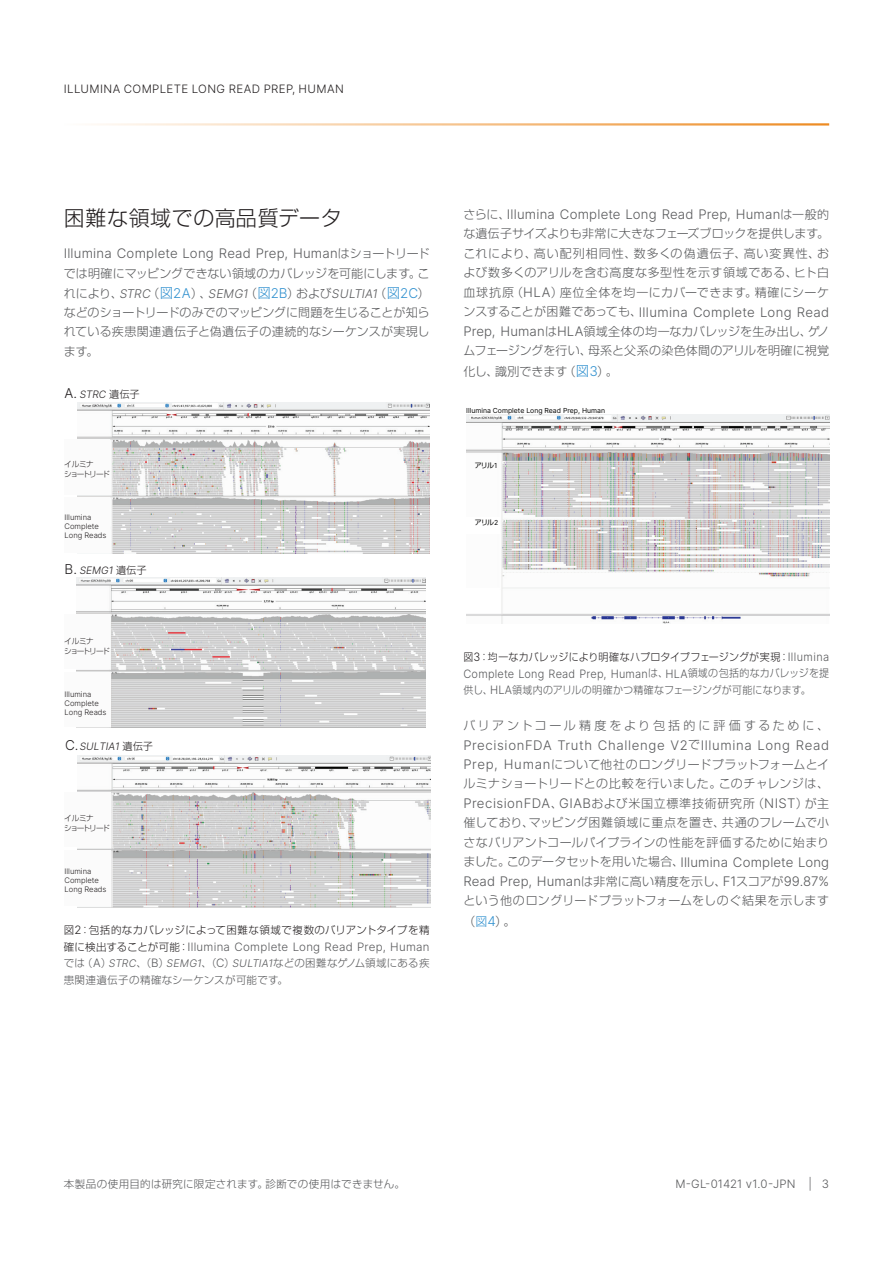
<style>
.page{position:relative;width:893px;height:1263px;background:#fff}
.page>*{position:absolute;margin:0;border:0;box-sizing:border-box;transform-origin:0 0}
.t1{font:300 21px "Shin Go Pro";letter-spacing:.025em;color:#231f20}
.t2{font:300 13.5px "Inter";color:#231f20}
.t3{font:300 13.2px/19.5px "Inter";letter-spacing:.02em;color:#57585a}
.t4{font:300 13.2px "Inter";letter-spacing:.05em;color:#57585a}
.t5{font:300 12px/19.5px "Shin Go Pro";letter-spacing:.025em;color:#57585a;text-align:justify}
.t6{font:italic 300 12px "Inter";color:#57585a}
.t7{font:300 12px "Shin Go Pro";letter-spacing:.005em;color:#57585a}
.t8{font:300 12px "Shin Go Pro";letter-spacing:.23em;color:#57585a}
.t9{font:300 11.55px "Inter";letter-spacing:.02em;color:#57585a}
.t10{font:300 11.55px "Inter";letter-spacing:.02em;color:#57585a;scale:.95 1}
.t11{font:300 11.55px "Inter";letter-spacing:.035em;color:#231f20}
.t12{font:300 10.5px/16.5px "Shin Go Pro";letter-spacing:.025em;color:#57585a}
.t13{font:300 10.5px "Shin Go Pro";letter-spacing:.02em;color:#231f20;scale:.95 1}
.t14{font:300 10.5px "Shin Go Pro";letter-spacing:.025em;color:#57585a;scale:.95 1}
.t15{font:300 10.5px "Shin Go Pro";letter-spacing:.02em;color:#231f20}
.t16{font:italic 300 10.2px "Inter";color:#231f20}
.t17{font:300 7.65px/9.1px "Inter";color:#231f20}
.t18{font:300 7.65px/10.2px "Shin Go Pro";letter-spacing:-.145em;color:#231f20}
.t19{font:6.9px "Inter";color:#050504}
.t20{font:6.9px "Shin Go Pro";letter-spacing:-.1em;color:#050504}
.s1{font-family:"Shin Go Pro";font-size:12px}
.s2{font-family:"Shin Go Pro";font-style:normal}
.s3{font-family:"Shin Go Pro";font-style:normal;font-size:13.5px;color:#3191cf}
.s4{font-style:normal;font-size:13.5px;color:#3191cf}
.s5{font-family:"Inter";font-size:11.55px}
.s6{font-family:"Shin Go Pro";font-size:10.5px;color:#231f20}
.s7{font-family:"Inter";font-style:italic}
.s8{font-family:"Inter";font-size:13.2px}
.s9{font-size:13.5px;color:#3191cf}
.s10{font-family:"Inter";font-size:13.5px;color:#3191cf}
.s11{font-family:"Inter"}
.s12{font-family:"Inter";font-size:11.55px;color:#57585a}
.s13{font-family:"Shin Go Pro";font-size:10.5px}
.s14{color:#3191cf}
</style>
<div class="page">
<hr style="left:64px;top:123px;width:765px;height:3px;background:#ed8b22">
<img style="left:77px;top:578px;width:348px;height:150px">
<img style="left:78px;top:755px;width:352px;height:152px">
<img style="left:77px;top:402px;width:352px;height:151px">
<div style="left:65px;top:614px;width:45px;height:55px;background:#fbfbfb"></div>
<div style="left:65px;top:672px;width:46px;height:54px;background:#fbfbfb"></div>
<div style="left:65px;top:792px;width:46px;height:55px;background:#fbfbfb"></div>
<div style="left:64px;top:850px;width:46px;height:55px;background:#fbfbfb"></div>
<div style="left:65px;top:439px;width:45px;height:56px;background:#fbfbfb"></div>
<div style="left:65px;top:497px;width:45px;height:56px;background:#fbfbfb"></div>
<img style="left:466px;top:414px;width:363px;height:210px">
<div style="left:466px;top:517px;width:34px;height:16px;background:#fff"></div>
<p class="t11" style="left:64px;top:81px;width:282px">ILLUMINA COMPLETE LONG READ PREP, HUMAN</p>
<h1 class="t1" style="left:64px;top:200px;width:279px">困難な領域での高品質データ</h1>
<p class="t3" style="left:64px;top:244px;width:367px">Illumina Complete Long Read Prep, Human<span class="s1">はショートリード</span></p>
<p class="t7" style="left:64px;top:263px;width:367px">では明確にマッピングできない領域のカバレッジを可能にします。こ</p>
<p class="t6" style="left:64px;top:285px;width:367px"><span class="s2">れにより、</span>STRC<span class="s2">（</span><span class="s3">図</span><span class="s4">2A</span><span class="s2">）、</span>SEMG1<span class="s2">（</span><span class="s3">図</span><span class="s4">2B</span><span class="s2">）および</span>SULTIA1<span class="s2">（</span><span class="s3">図</span><span class="s4">2C</span><span class="s2">）</span></p>
<p class="t5" style="left:64px;top:301px;width:367px">などのショートリードのみでのマッピングに問題を生じることが知られている疾患関連遺伝子と偽遺伝子の連続的なシーケンスが実現します。</p>
<p class="t16" style="left:80px;top:387px;width:62px">STRC <span class="s2">遺伝子</span></p>
<p class="t2" style="left:65px;top:383px;width:14px">A.</p>
<p class="t18" style="left:64px;top:458px;width:47px">イルミナ<br>ショートリード</p>
<p class="t17" style="left:65px;top:512px;width:44px">Illumina<br>Complete<br>Long Reads</p>
<p class="t2" style="left:65px;top:559px;width:14px">B.</p>
<p class="t16" style="left:80px;top:563px;width:68px">SEMG1 <span class="s2">遺伝子</span></p>
<p class="t18" style="left:64px;top:635px;width:47px">イルミナ<br>ショートリード</p>
<p class="t17" style="left:65px;top:689px;width:44px">Illumina<br>Complete<br>Long Reads</p>
<p class="t2" style="left:65px;top:735px;width:15px">C.</p>
<p class="t16" style="left:80px;top:739px;width:75px">SULTIA1 <span class="s2">遺伝子</span></p>
<p class="t18" style="left:64px;top:812px;width:47px">イルミナ<br>ショートリード</p>
<p class="t17" style="left:65px;top:866px;width:44px">Illumina<br>Complete<br>Long Reads</p>
<p class="t15" style="left:64px;top:921px;width:367px">図<span class="s5">2</span>：包括的なカバレッジによって困難な領域で複数のバリアントタイプを精</p>
<p class="t9" style="left:64px;top:938px;width:367px"><span class="s6">確に検出することが可能：</span>Illumina Complete Long Read Prep, Human</p>
<p class="t12" style="left:64px;top:953px;width:367px">では（<span class="s5">A</span>）<span class="s7">STRC</span>、（<span class="s5">B</span>）<span class="s7">SEMG1</span>、（<span class="s5">C</span>）<span class="s7">SULTIA1</span>などの困難なゲノム領域にある疾患関連遺伝子の精確なシーケンスが可能です。</p>
<p class="t3" style="left:463px;top:205px;width:367px"><span class="s1">さらに、</span>Illumina Complete Long Read Prep, Human<span class="s1">は一般的</span></p>
<p class="t5" style="left:463px;top:223px;width:367px">な遺伝子サイズよりも非常に大きなフェーズブロックを提供します。これにより、高い配列相同性、数多くの偽遺伝子、高い変異性、および数多くのアリルを含む高度な多型性を示す領域である、ヒト白血球抗原（<span class="s8">HLA</span>）座位全体を均一にカバーできます。精確にシーケ</p>
<p class="t3" style="left:463px;top:302px;width:367px"><span class="s1">ンスすることが困難であっても、</span>Illumina Complete Long Read</p>
<p class="t5" style="left:463px;top:320px;width:367px"><span class="s8">Prep, Human</span>は<span class="s8">HLA</span>領域全体の均一なカバレッジを生み出し、ゲノムフェージングを行い、母系と父系の染色体間のアリルを明確に視覚化し、識別できます（<span class="s9">図</span><span class="s10">3</span>）。</p>
<p class="t19" style="left:466px;top:405px;width:140px">Illumina Complete Long Read Prep, Human</p>
<p class="t20" style="left:475px;top:460px;width:24px">アリル<span class="s11">1</span></p>
<p class="t20" style="left:475px;top:517px;width:25px">アリル<span class="s11">2</span></p>
<p class="t13" style="left:463px;top:648px;width:387px">図<span class="s5">3</span>：均一なカバレッジにより明確なハプロタイプフェージングが実現：<span class="s12">Illumina</span></p>
<p class="t10" style="left:463px;top:665px;width:387px">Complete Long Read Prep, Human<span class="s13">は、</span>HLA<span class="s13">領域の包括的なカバレッジを提</span></p>
<p class="t14" style="left:463px;top:681px;width:367px">供し、<span class="s5">HLA</span>領域内のアリルの明確かつ精確なフェージングが可能になります。</p>
<p class="t8" style="left:463px;top:715px;width:367px">バリアントコール精度をより包括的に評価するために、</p>
<p class="t4" style="left:463px;top:735px;width:367px">PrecisionFDA Truth Challenge V2<span class="s1">で</span>Illumina Long Read</p>
<p class="t5" style="left:463px;top:753px;width:367px"><span class="s8">Prep, Human</span>について他社のロングリードプラットフォームとイルミナショートリードとの比較を行いました。このチャレンジは、</p>
<p class="t3" style="left:463px;top:793px;width:367px">PrecisionFDA<span class="s1">、</span>GIAB<span class="s1">および米国立標準技術研究所（</span>NIST<span class="s1">）が主</span></p>
<p class="t5" style="left:463px;top:811px;width:367px">催しており、マッピング困難領域に重点を置き、共通のフレームで小さなバリアントコールパイプラインの性能を評価するために始まり</p>
<p class="t3" style="left:463px;top:852px;width:367px"><span class="s1">ました。このデータセットを用いた場合、</span>Illumina Complete Long<br>Read Prep, Human<span class="s1">は非常に高い精度を示し、</span>F1<span class="s1">スコアが</span>99.87%</p>
<p class="t5" style="left:463px;top:889px;width:367px;line-height:20.2px">という他のロングリードプラットフォームをしのぐ結果を示します（<span class="s14">図</span><span class="s10">4</span>）。</p>
<p class="t12" style="left:64px;top:1174px;width:343px">本製品の使用目的は研究に限定されます。診断での使用はできません。</p>
<p class="t9" style="left:675px;top:1176px;width:155px">M-GL-01421 v1.0-JPN | 3</p>
</div>
